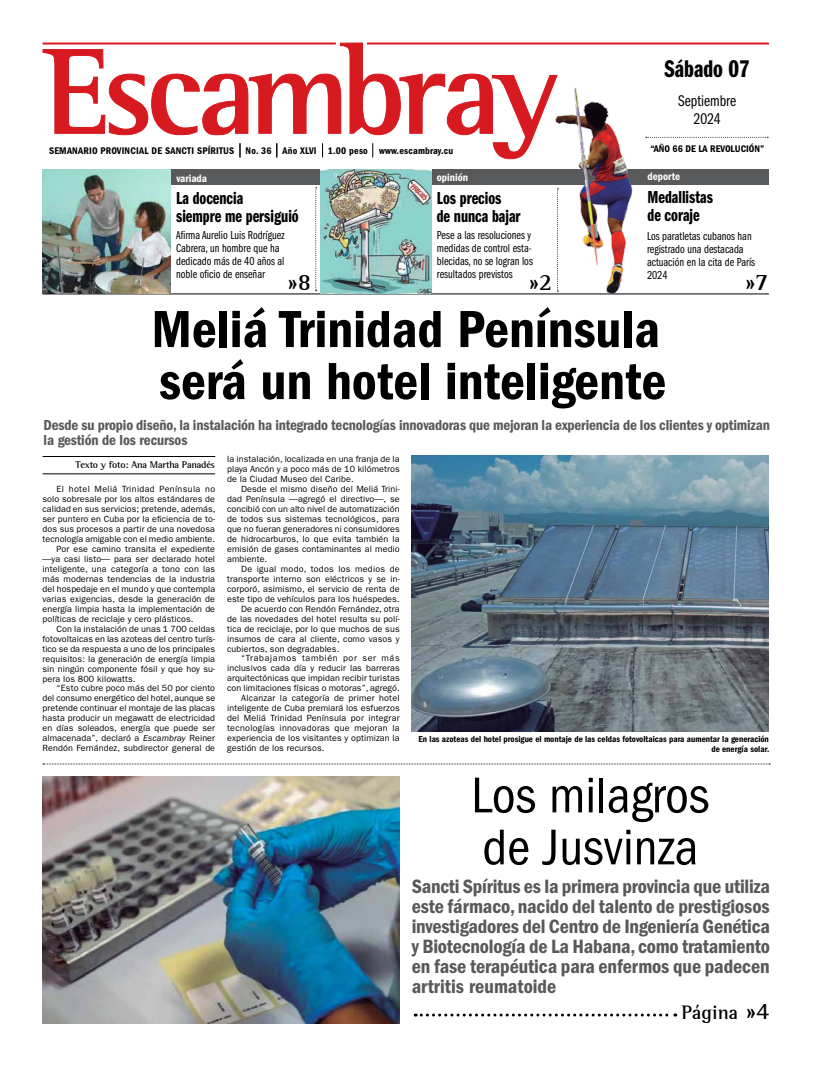
<style>
.page{position:relative;width:820px;height:1080px;background:#fff}
.page>*{position:absolute;margin:0;border:0;box-sizing:border-box;transform-origin:0 0}
.t1{font:54px/52px "ITC Franklin Gothic Std Dm Cd";letter-spacing:-.015em;color:#000}
.t2{font:condensed 52px/52px "ITC Franklin Gothic Std";color:#000}
.t3{font:25px "ITC Franklin Gothic Std Dm Cp";color:#000}
.t4{font:700 24px "AT Rotis Semi Serif";color:#000}
.t5{font:20px/20px "ITC Franklin Gothic Std Dm Cd";letter-spacing:-.01em;color:#58595b;text-align:justify}
.t6{font:700 20px "AT Rotis Semi Serif";color:#000}
.t7{font:18px/18px "ITC Franklin Gothic Std Dm Cp";color:#000}
.t8{font:16px/18px "ITC Franklin Gothic Std Bk Cp";color:#000;text-align:center}
.t9{font:15px/15px "ITC Franklin Gothic Std Dm Cd";letter-spacing:-.01em;color:#58595b}
.t10{font:12px/13px "ITC Franklin Gothic Std Bk Cp";color:#000}
.t11{font:11px "ITC Franklin Gothic Std Dm Cd";color:#fff}
.t12{font:10px "ITC Franklin Gothic Std Dm Cd";letter-spacing:.02em;color:#000}
.t13{font:700 10px "AT Rotis Semi Serif";letter-spacing:-.02em;color:#000}
.t14{font:9px/10px "ITC Franklin Gothic Std";letter-spacing:.01em;color:#000;text-align:justify}
.t15{font:9px/10px "ITC Franklin Gothic Std Dm Cd";color:#000;text-align:right}
.t16{font:9px "ITC Franklin Gothic Std";letter-spacing:.03em;color:#000}
.t17{font:9px "ITC Franklin Gothic Std";letter-spacing:.04em;color:#000}
.t18{font:9px "ITC Franklin Gothic Std";letter-spacing:.07em;color:#000}
.s1{font-style:italic}
.s2{font-size:24px}
</style>
<div class="page">
<hr style="left:43px;top:456px;width:172px;height:1px;background:#000">
<hr style="left:43px;top:473px;width:172px;height:1px;background:#000">
<div style="left:170px;top:169px;width:598px;height:16px;background:#58595b"></div>
<hr style="left:43px;top:293px;width:725px;height:1px;background:#000">
<svg style="left:315px;top:187px;width:2px;height:104px"></svg>
<svg style="left:42px;top:42px;width:516px;height:118px"></svg>
<hr style="left:367px;top:43px;width:401px;height:2px;background:#d71920">
<hr style="left:42px;top:43px;width:294px;height:2px;background:#d71920">
<svg style="left:667px;top:137px;width:100px;height:1px"></svg>
<svg style="left:415px;top:1014px;width:260px;height:3px"></svg>
<svg style="left:43px;top:764px;width:727px;height:1px"></svg>
<img style="left:321px;top:169px;width:110px;height:124px">
<img style="left:42px;top:169px;width:128px;height:124px">
<img style="left:411px;top:455px;width:357px;height:276px">
<img style="left:43px;top:777px;width:356px;height:246px">
<img style="left:552px;top:86px;width:115px;height:209px">
<p class="t12" style="left:49px;top:145px;width:261px">Semanario provincial de sancti spíritus No. 36 Año XLVI</p>
<p class="t12" style="left:327px;top:145px;width:127px">1.00 peso www.escambray.cu</p>
<h3 class="t3" style="left:664px;top:55px;width:86px">Sábado 07</h3>
<h3 class="t8" style="left:678px;top:92px;width:59px">Septiembre<br>2024</h3>
<p class="t12" style="left:650px;top:143px;width:66px">“AÑO 66 DE LA REVOLUCI</p>
<p class="t12" style="left:748px;top:143px;width:17px">ÓN”</p>
<p class="t11" style="left:176px;top:172px;width:32px">variada</p>
<p class="t11" style="left:647px;top:170px;width:34px">deporte</p>
<h3 class="t7" style="left:647px;top:189px;width:67px">Medallistas de coraje</h3>
<p class="t11" style="left:437px;top:171px;width:33px">opinión</p>
<h3 class="t7" style="left:176px;top:189px;width:124px">La docencia<br>siempre me persiguió</h3>
<h3 class="t7" style="left:436px;top:189px;width:85px">Los precios<br>de nunca bajar</h3>
<h3 class="t10" style="left:176px;top:229px;width:110px">Afirma Aurelio Luis Rodríguez<br>Cabrera, un hombre que ha dedicado más de 40 años al noble oficio de enseñar</h3>
<h3 class="t10" style="left:646px;top:230px;width:110px">Los paratletas cubanos han registrado una destacada actuación en la cita de París<br>2024</h3>
<h3 class="t10" style="left:437px;top:229px;width:97px">Pese a las resoluciones y medidas de control esta&shy;blecidas, no se logran los resultados previstos</h3>
<h3 class="t4" style="left:287px;top:268px;width:25px">»8</h3>
<h3 class="t4" style="left:528px;top:268px;width:25px">»2</h3>
<h3 class="t4" style="left:744px;top:268px;width:25px">»7</h3>
<h1 class="t1" style="left:151px;top:303px;width:516px">Meliá Trinidad Península será un hotel inteligente</h1>
<h3 class="t9" style="left:44px;top:417px;width:727px">Desde su propio diseño, la instalación ha integrado tecnologías innovadoras que mejoran la experiencia de los clientes y optimizan la gestión de los recursos</h3>
<p class="t14" style="left:227px;top:454px;width:174px">la instalación, localizada en una franja de la playa Ancón y a poco más de 10 kilómetros de la Ciudad Museo del Caribe.</p>
<p class="t14" style="left:227px;top:484px;width:174px;text-indent:14px">Desde el mismo diseño del Meliá Trini&shy;dad Península —agregó el directivo—, se concibió con un alto nivel de automatización de todos sus sistemas tecnológicos, para que no fueran generadores ni consumidores de hidrocarburos, lo que evita también la emisión de gases contaminantes al medio ambiente.</p>
<p class="t16" style="left:241px;top:563px;width:160px">De igual modo, todos los medios de</p>
<p class="t14" style="left:227px;top:574px;width:174px">transporte interno son eléctricos y se in-</p>
<p class="t14" style="left:227px;top:584px;width:174px">corporó, asimismo, el servicio de renta de</p>
<p class="t14" style="left:227px;top:594px;width:174px">este tipo de vehículos para los huéspedes.</p>
<p class="t14" style="left:241px;top:604px;width:160px">De acuerdo con Rendón Fernández, otra</p>
<p class="t14" style="left:227px;top:614px;width:174px">de las novedades del hotel resulta su polí-</p>
<p class="t14" style="left:227px;top:624px;width:174px">tica de reciclaje, por lo que muchos de sus</p>
<p class="t14" style="left:227px;top:634px;width:174px">insumos de cara al cliente, como vasos y</p>
<p class="t14" style="left:227px;top:644px;width:114px">cubiertos, son degradables.</p>
<p class="t18" style="left:241px;top:653px;width:160px">“Trabajamos también por ser más</p>
<p class="t14" style="left:227px;top:664px;width:174px">inclusivos cada día y reducir las barreras</p>
<p class="t14" style="left:227px;top:674px;width:174px">arquitectónicas que impidan recibir turistas</p>
<p class="t14" style="left:227px;top:684px;width:174px">con limitaciones físicas o motoras”, agregó.</p>
<p class="t14" style="left:241px;top:694px;width:160px">Alcanzar la categoría de primer hotel</p>
<p class="t14" style="left:227px;top:704px;width:174px">inteligente de Cuba premiará los esfuerzos</p>
<p class="t14" style="left:227px;top:714px;width:174px">del Meliá Trinidad Península por integrar</p>
<p class="t16" style="left:227px;top:723px;width:174px">tecnologías innovadoras que mejoran la</p>
<p class="t14" style="left:227px;top:734px;width:174px">experiencia de los visitantes y optimizan la</p>
<p class="t14" style="left:227px;top:744px;width:99px">gestión de los recursos.</p>
<p class="t15" style="left:418px;top:734px;width:352px">En las azoteas del hotel prosigue el montaje de las celdas fotovoltaicas para aumentar la generación de energía solar.</p>
<p class="t13" style="left:75px;top:459px;width:141px">Texto y foto: Ana Martha Panadés</p>
<p class="t17" style="left:57px;top:483px;width:160px">El hotel Meliá Trinidad Península no</p>
<p class="t14" style="left:43px;top:494px;width:174px">solo sobresale por los altos estándares de</p>
<p class="t14" style="left:43px;top:504px;width:174px">calidad en sus servicios; pretende, además,</p>
<p class="t14" style="left:43px;top:514px;width:174px">ser puntero en Cuba por la eficiencia de to-</p>
<p class="t14" style="left:43px;top:524px;width:174px">dos sus procesos a partir de una novedosa</p>
<p class="t14" style="left:43px;top:534px;width:174px">tecnología amigable con el medio ambiente.</p>
<p class="t14" style="left:57px;top:544px;width:160px">Por ese camino transita el expediente</p>
<p class="t14" style="left:43px;top:554px;width:174px">—ya casi listo— para ser declarado hotel</p>
<p class="t14" style="left:43px;top:564px;width:174px">inteligente, una categoría a tono con las</p>
<p class="t14" style="left:43px;top:574px;width:174px">más modernas tendencias de la industria</p>
<p class="t14" style="left:43px;top:584px;width:174px">del hospedaje en el mundo y que contempla</p>
<p class="t14" style="left:43px;top:594px;width:174px">varias exigencias, desde la generación de</p>
<p class="t14" style="left:43px;top:604px;width:174px">energía limpia hasta la implementación de</p>
<p class="t14" style="left:43px;top:614px;width:152px">políticas de reciclaje y cero plásticos.</p>
<p class="t14" style="left:57px;top:624px;width:160px">Con la instalación de unas 1 700 celdas</p>
<p class="t14" style="left:43px;top:634px;width:174px">fotovoltaicas en las azoteas del centro turís-</p>
<p class="t14" style="left:43px;top:644px;width:174px">tico se da respuesta a uno de los principales</p>
<p class="t14" style="left:43px;top:654px;width:174px">requisitos: la generación de energía limpia</p>
<p class="t14" style="left:43px;top:664px;width:174px">sin ningún componente fósil y que hoy su-</p>
<p class="t14" style="left:43px;top:674px;width:94px">pera los 800 kilowatts.</p>
<p class="t14" style="left:57px;top:684px;width:160px">“Esto cubre poco más del 50 por ciento</p>
<p class="t14" style="left:43px;top:694px;width:174px">del consumo energético del hotel, aunque se</p>
<p class="t14" style="left:43px;top:704px;width:174px">pretende continuar el montaje de las placas</p>
<p class="t14" style="left:43px;top:714px;width:174px">hasta producir un megawatt de electricidad</p>
<p class="t14" style="left:43px;top:724px;width:174px">en días soleados, energía que puede ser</p>
<p class="t14" style="left:43px;top:734px;width:174px">almacenada”, declaró a <span class="s1">Escambray</span> Reiner</p>
<p class="t14" style="left:43px;top:744px;width:174px">Rendón Fernández, subdirector general de</p>
<h2 class="t2" style="left:471px;top:770px;width:239px">Los milagros de Jusvinza</h2>
<p class="t5" style="left:411px;top:876px;width:360px">Sancti Spíritus es la primera provincia que utiliza este fármaco, nacido del talento de prestigiosos investigadores del Centro de Ingeniería Genética y Biotecnología de La Habana, como tratamiento en fase terapéutica para enfermos que padecen artritis reumatoide</p>
<h3 class="t6" style="left:681px;top:1000px;width:89px">Página <span class="s2">»4</span></h3>
</div>
